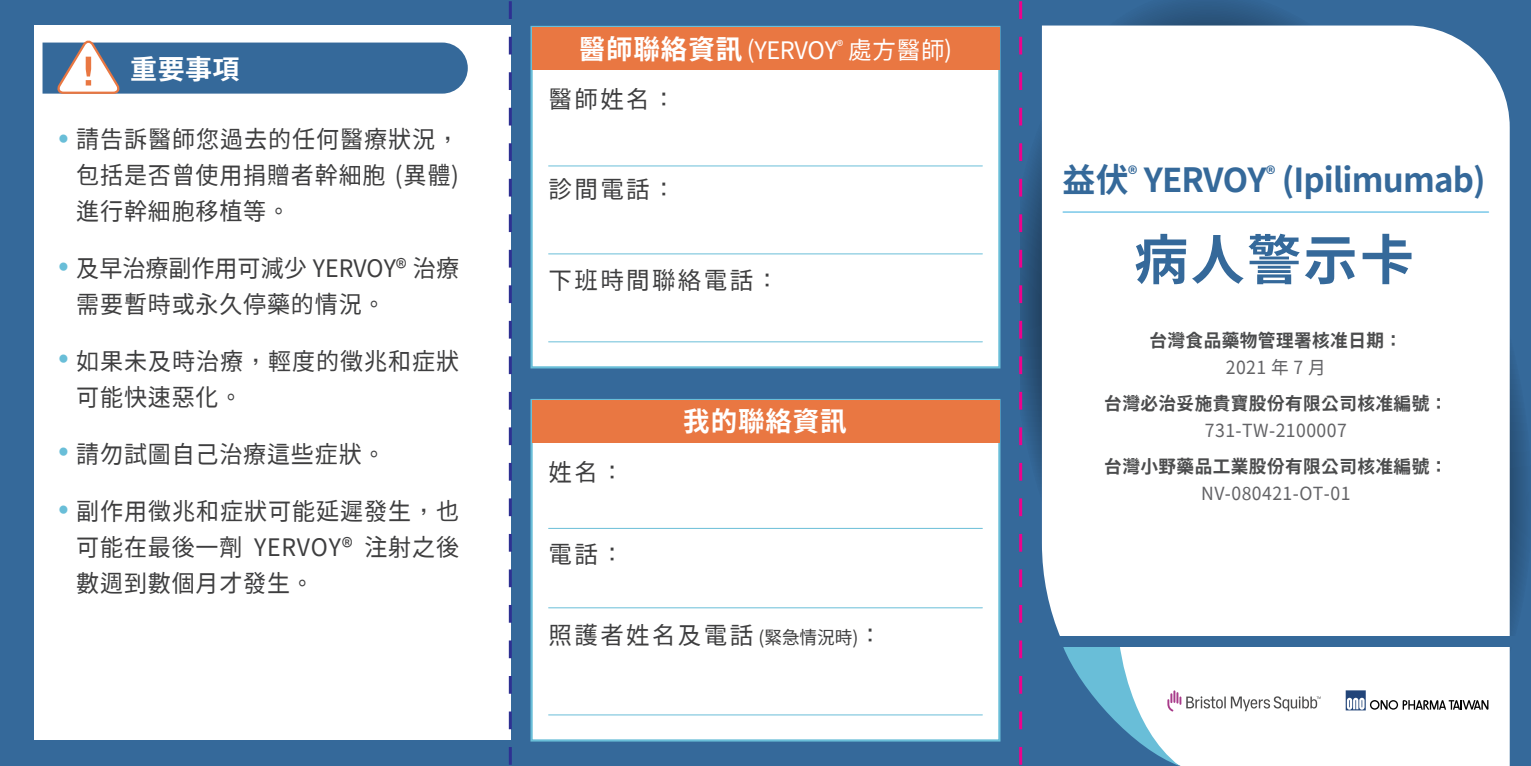
<style>
.page{position:relative;width:1531px;height:766px;background:#fff}
.page>*{position:absolute;margin:0;border:0;box-sizing:border-box;transform-origin:0 0}
.t1{font:700 54px "Taipei Sans TC Beta";letter-spacing:.045em;color:#35699a}
.t2{font:700 33px "Taipei Sans TC Beta";letter-spacing:-.025em;color:#35699a}
.t3{font:700 27px "Taipei Sans TC Beta";letter-spacing:.035em;color:#fff}
.t4{font:24px/36px "Taipei Sans TC Beta";letter-spacing:.035em;color:#3e3e3f;text-align:justify;scale:.96 1}
.t5{font:24px/36px "Taipei Sans TC Beta";color:#3e3e3f;scale:.96 1}
.t6{font:24px "Taipei Sans TC Beta";letter-spacing:.1em;color:#3e3e3f}
.t7{font:24px/48.6px "Taipei Sans TC Beta";letter-spacing:.035em;color:#fff}
.t8{font:24px "Taipei Sans TC Beta";letter-spacing:.035em;color:#3e3e3f}
.t9{font:700 18px "Taipei Sans TC Beta";letter-spacing:.025em;color:#4b4c4d}
.t10{font:18px "Taipei Sans TC Beta";letter-spacing:.025em;color:#636366}
.t11{font:700 9px "Taipei Sans TC Beta";color:#69bed8}
.s1{font-weight:700;font-size:27px}
.s2{color:#3e3e3f}
.s3{font-size:18px}
</style>
<div class="page">
<div style="left:0;top:0;width:1020px;height:765px;background:#35699a"></div>
<div style="left:34px;top:26px;width:476px;height:714px;background:#fff"></div>
<svg style="left:1020px;top:0;width:511px;height:765px;background:#376794"></svg>
<svg style="left:1042px;top:26px;width:467px;height:739px"></svg>
<div style="left:1020px;top:636px;width:511px;height:10px;background:#35699a"></div>
<svg style="left:43px;top:40px;width:425px;height:54px;background:#527ca4"></svg>
<div style="left:530px;top:26px;width:470px;height:342px;background:#fff;border:2px solid #69bed8"></div>
<div style="left:531px;top:27px;width:468px;height:42px;background:#e97742"></div>
<hr style="left:549px;top:341px;width:433px;height:1px;background:#69bed8">
<hr style="left:549px;top:253px;width:433px;height:1px;background:#69bed8">
<hr style="left:549px;top:165px;width:433px;height:1px;background:#69bed8">
<div style="left:530px;top:399px;width:470px;height:342px;background:#fff;border:2px solid #69bed8"></div>
<div style="left:531px;top:400px;width:468px;height:42px;background:#e97742"></div>
<hr style="left:549px;top:714px;width:433px;height:1px;background:#69bed8">
<hr style="left:549px;top:607px;width:433px;height:1px;background:#69bed8">
<hr style="left:549px;top:527px;width:433px;height:1px;background:#69bed8">
<hr style="left:1063px;top:211px;width:425px;height:2px;background:#79c8e8">
<svg style="left:1345px;top:690px;width:143px;height:20px"></svg>
<svg style="left:1063px;top:646px;width:257px;height:119px"></svg>
<svg style="left:1019px;top:1px;width:3px;height:764px"></svg>
<svg style="left:509px;top:1px;width:3px;height:764px"></svg>
<p class="t3" style="left:130px;top:54px;width:111px">重要事項</p>
<p class="t11" style="left:59px;top:134px;width:10px">●</p>
<p class="t11" style="left:59px;top:261px;width:10px">●</p>
<p class="t11" style="left:59px;top:353px;width:10px">●</p>
<p class="t11" style="left:59px;top:446px;width:10px">●</p>
<p class="t11" style="left:59px;top:504px;width:10px">●</p>
<p class="t4" style="left:76px;top:122px;width:400px">請告訴醫師您過去的任何醫療狀況，包括是否曾使用捐贈者幹細胞 (異體)進行幹細胞移植等。</p>
<p class="t5" style="left:76px;top:251px;width:400px">及早治療副作用可減少 YERVOY® 治療需要暫時或永久停藥的情況。</p>
<p class="t4" style="left:76px;top:344px;width:400px">如果未及時治療，輕度的徵兆和症狀可能快速惡化。</p>
<p class="t4" style="left:76px;top:437px;width:324px">請勿試圖自己治療這些症狀。</p>
<p class="t4" style="left:76px;top:494px;width:400px">副作用徵兆和症狀可能延遲發生，也可能在最後一劑 YERVOY® 注射之後數週到數個月才發生。</p>
<p class="t7" style="left:549px;top:27px;width:405px;text-indent:30px"><span class="s1">醫師聯絡資訊</span> (YERVOY<sup>®</sup> 處方醫師)<span class="s2">醫師姓名：</span></p>
<p class="t8" style="left:549px;top:176px;width:129px">診間電話：</p>
<p class="t6" style="left:549px;top:267px;width:232px">下班時間聯絡電話：</p>
<p class="t8" style="left:549px;top:458px;width:77px">姓名：</p>
<p class="t8" style="left:549px;top:540px;width:77px">電話：</p>
<p class="t3" style="left:683px;top:406px;width:165px">我的聯絡資訊</p>
<p class="t6" style="left:549px;top:621px;width:335px">照護者姓名及電話 <span class="s3">(緊急情況時)</span>：</p>
<h2 class="t2" style="left:1062px;top:162px;width:424px">益伏<sup>®</sup> YERVOY<sup>®</sup> (Ipilimumab)</h2>
<h1 class="t1" style="left:1134px;top:229px;width:281px">病人警示卡</h1>
<p class="t9" style="left:1149px;top:330px;width:254px">台灣食品藥物管理署核准日期：</p>
<p class="t10" style="left:1226px;top:357px;width:102px">2021 年 7 月</p>
<p class="t9" style="left:1104px;top:393px;width:345px">台灣必治妥施貴寶股份有限公司核准編號：</p>
<p class="t10" style="left:1205px;top:420px;width:143px">731-TW-2100007</p>
<p class="t9" style="left:1104px;top:456px;width:345px">台灣小野藥品工業股份有限公司核准編號：</p>
<p class="t10" style="left:1201px;top:483px;width:151px">NV-080421-OT-01</p>
</div>
